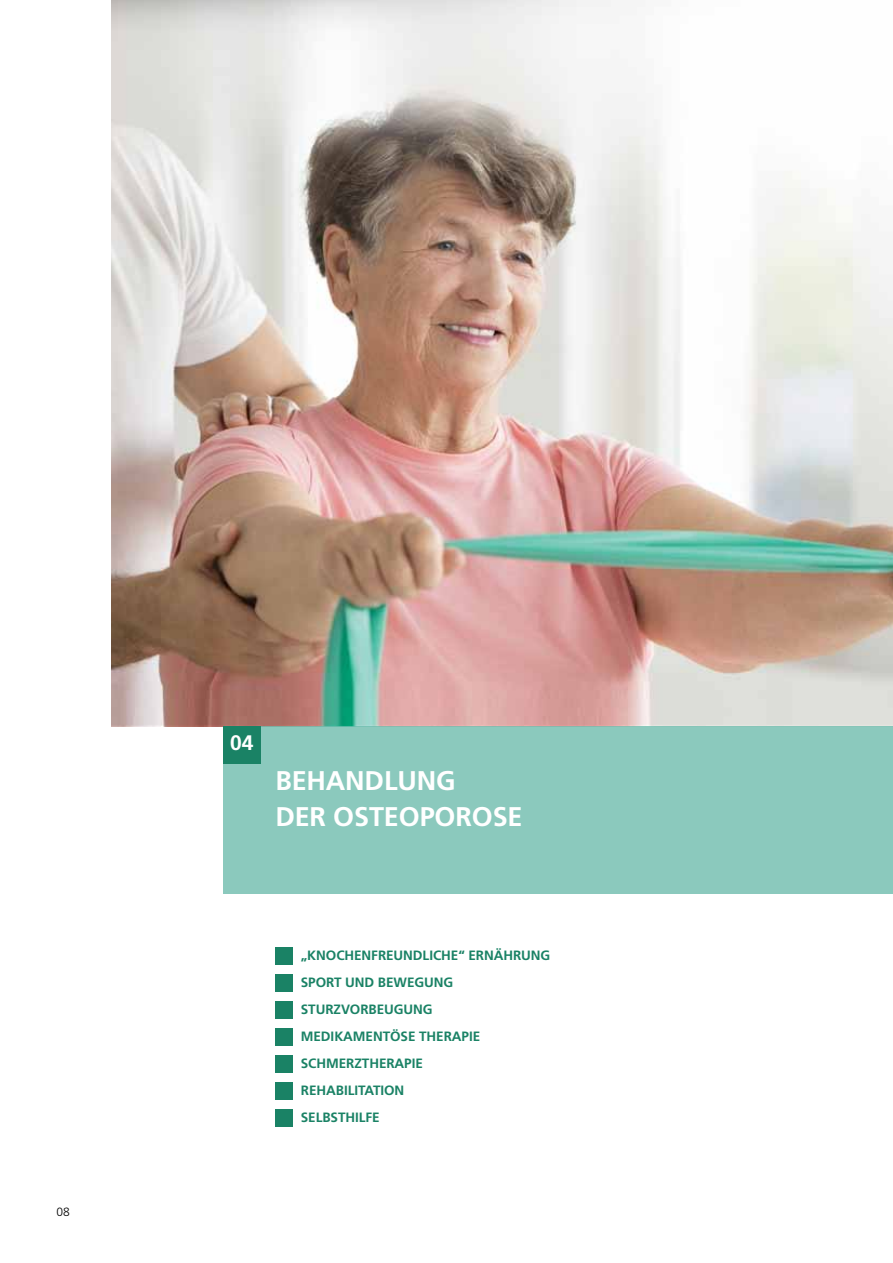
<style>
.page{position:relative;width:893px;height:1263px;background:#fff}
.page>*{position:absolute;margin:0;border:0;box-sizing:border-box;transform-origin:0 0}
.t1{font:700 27px/36px "Frutiger LT Pro";letter-spacing:-.005em;color:#fff}
.t2{font:700 21px "Frutiger LT Pro";color:#fff}
.t3{font:700 13.5px/27px "Frutiger LT Pro";letter-spacing:-.005em;color:#1a8265}
.t4{font:300 12px "Frutiger LT Pro";color:#000}
</style>
<div class="page">
<img style="left:112px;top:0;width:781px;height:726px">
<div style="left:275px;top:947px;width:17px;height:17px;background:#1a8265"></div>
<div style="left:275px;top:974px;width:17px;height:17px;background:#1a8265"></div>
<div style="left:275px;top:1001px;width:17px;height:17px;background:#1a8265"></div>
<div style="left:275px;top:1028px;width:17px;height:17px;background:#1a8265"></div>
<div style="left:275px;top:1055px;width:17px;height:17px;background:#1a8265"></div>
<div style="left:275px;top:1082px;width:17px;height:17px;background:#1a8265"></div>
<div style="left:275px;top:1109px;width:17px;height:17px;background:#1a8265"></div>
<div style="left:223px;top:726px;width:670px;height:168px;background:#8bc9bd"></div>
<div style="left:223px;top:726px;width:37px;height:37px;background:#1a8265"></div>
<p class="t4" style="left:56px;top:1204px;width:15px">08</p>
<h2 class="t2" style="left:230px;top:730px;width:25px">04</h2>
<h1 class="t1" style="left:275px;top:763px;width:178px;text-indent:122px">UNG<br>DER OSTEOPOROS</h1>
<h1 class="t1" style="left:275px;top:763px;width:50px">BEHANDL</h1>
<h1 class="t1" style="left:508px;top:798px;width:17px">E</h1>
<p class="t3" style="left:301px;top:941px;width:111px">„KNOCH ENFREUNDLI</p>
<p class="t3" style="left:433px;top:941px;width:45px">CH E“ ERN</p>
<p class="t3" style="left:494px;top:941px;width:47px">ÄHRUNG</p>
<p class="t3" style="left:301px;top:968px;width:25px">SPORT</p>
<p class="t3" style="left:301px;top:968px;width:143px;text-indent:44px">UND BEWEGUNG<br>STURZVORB</p>
<p class="t3" style="left:377px;top:995px;width:47px">EUGUNG</p>
<p class="t3" style="left:301px;top:1022px;width:181px;text-indent:52px">MENTÖSE TH ERAPIE<br>SCH MERZTH ERAPIE<br>REHABILITATION<br>SELBSTHILF</p>
<p class="t3" style="left:301px;top:1022px;width:29px">MEDIKA</p>
<p class="t3" style="left:372px;top:1103px;width:9px">E</p>
</div>
